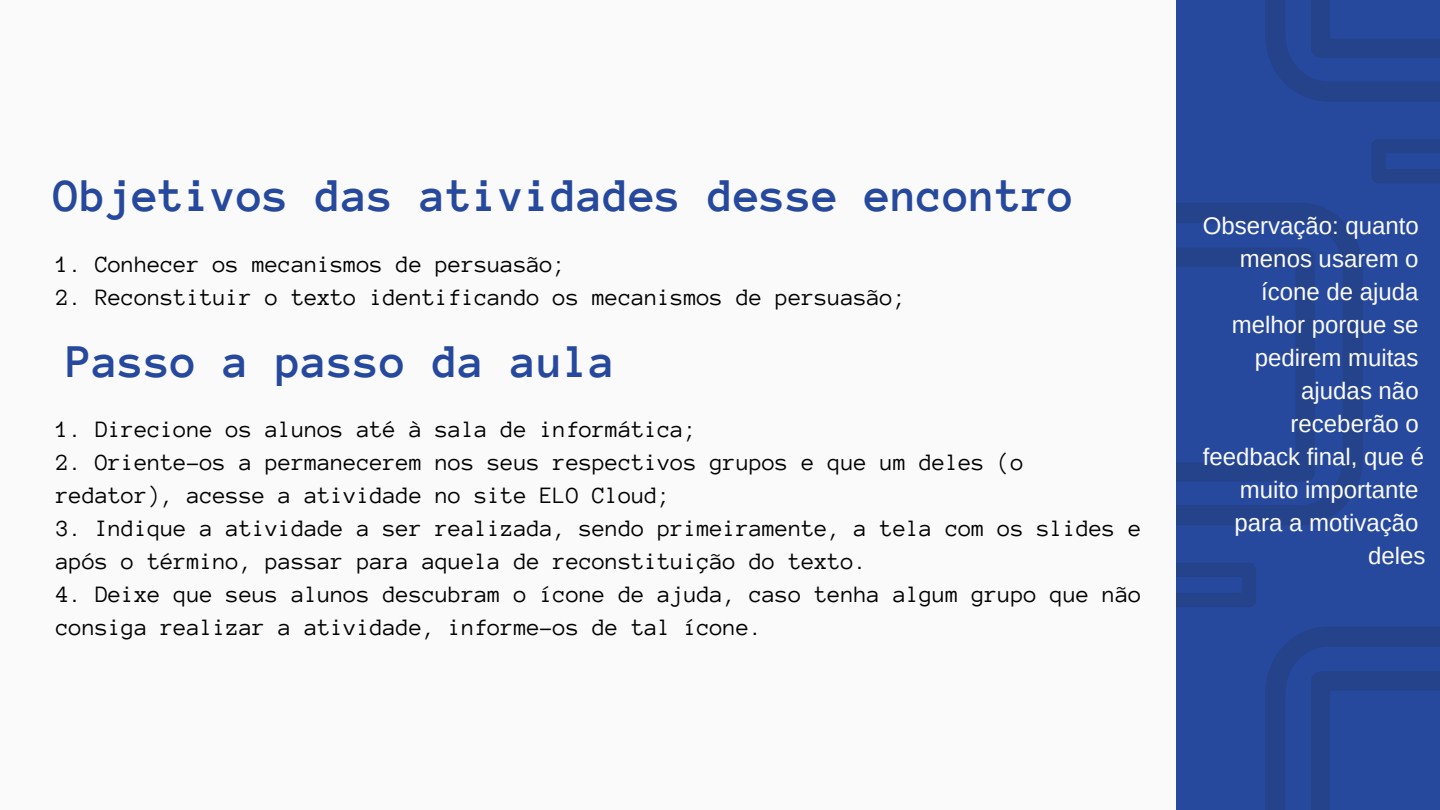
<style>
.page{position:relative;width:1440px;height:810px;background:#26499e}
.page>*{position:absolute;margin:0;border:0;box-sizing:border-box;transform-origin:0 0}
.t1{font:700 48px "Anonymous Pro";color:#26499e}
.t2{font:24px/33px "Anonymous Pro";color:#000}
.t3{font:24px/33px "Arimo";color:#fafafa;text-align:right}
</style>
<div class="page">
<svg style="left:1176px;top:203px;width:187px;height:322px"></svg>
<svg style="left:1176px;top:248px;width:142px;height:236px"></svg>
<svg style="left:1176px;top:505px;width:82px;height:102px"></svg>
<svg style="left:1265px;top:0;width:175px;height:102px"></svg>
<svg style="left:1371px;top:139px;width:69px;height:44px"></svg>
<svg style="left:1265px;top:627px;width:175px;height:183px"></svg>
<div style="left:0;top:0;width:1176px;height:810px;background:#fafafa"></div>
<h1 class="t1" style="left:54px;top:172px;width:1022px">Objetivos das atividades desse encontro</h1>
<p class="t2" style="left:56px;top:248px;width:512px">1. Conhecer os mecanismos de persuasão;</p>
<p class="t2" style="left:56px;top:281px;width:852px">2. Reconstituir o texto identificando os mecanismos de persuasão;</p>
<h1 class="t1" style="left:67px;top:338px;width:551px">Passo a passo da aula</h1>
<p class="t2" style="left:56px;top:413px;width:642px">1. Direcione os alunos até à sala de informática;</p>
<p class="t2" style="left:56px;top:446px;width:969px">2. Oriente-os a permanecerem nos seus respectivos grupos e que um deles (o redator), acesse a atividade no site ELO Cloud;</p>
<p class="t2" style="left:56px;top:512px;width:1087px">3. Indique a atividade a ser realizada, sendo primeiramente, a tela com os slides e após o término, passar para aquela de reconstituição do texto.</p>
<p class="t2" style="left:56px;top:578px;width:1087px">4. Deixe que seus alunos descubram o ícone de ajuda, caso tenha algum grupo que não consiga realizar a atividade, informe-os de tal ícone.</p>
<p class="t3" style="left:1203px;top:209px;width:224px">Observação: quanto menos usarem o ícone de ajuda melhor porque se pedirem muitas ajudas não receberão o feedback final, que é muito importante para a motivação deles</p>
</div>
